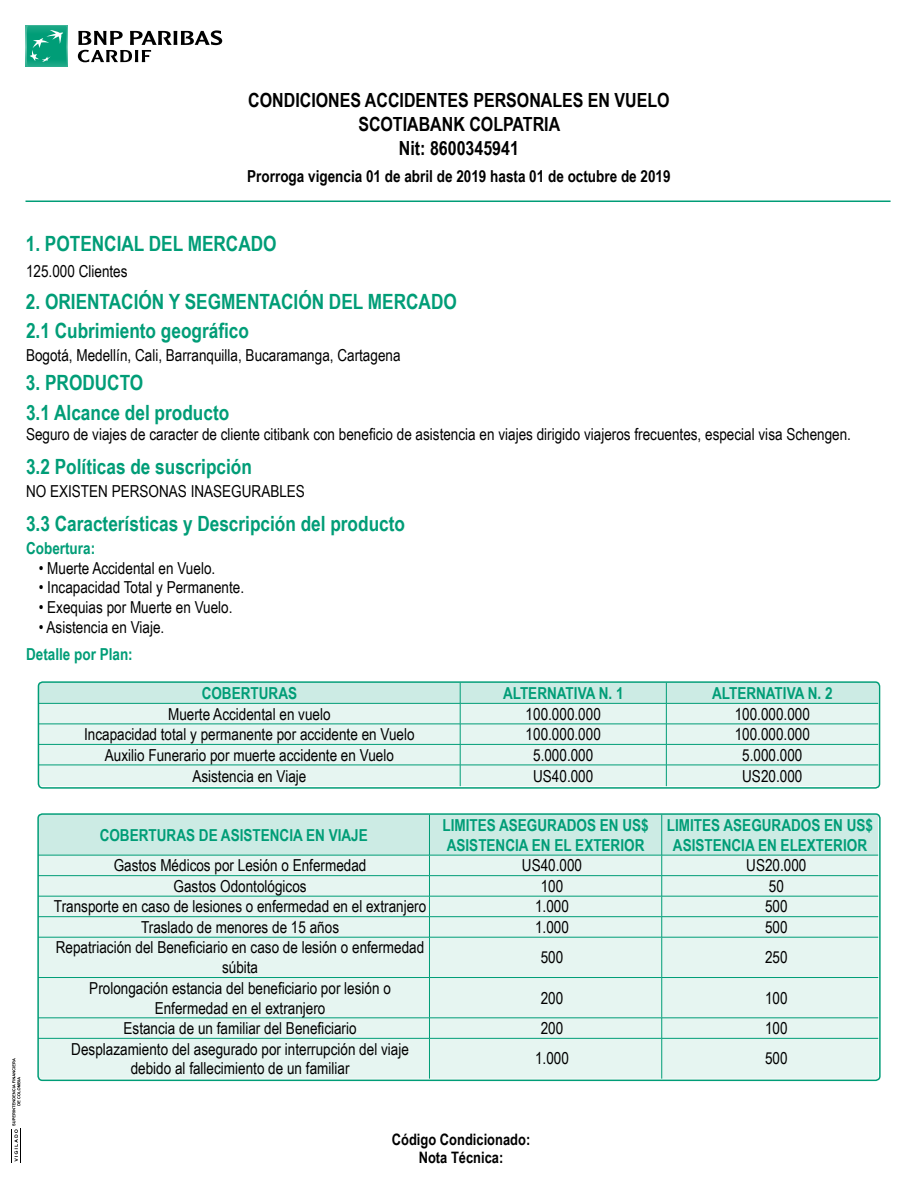
<style>
.page{position:relative;width:918px;height:1188px;background:#fff}
.page>*{position:absolute;margin:0;border:0;box-sizing:border-box;transform-origin:0 0}
.t1{font:700 21px "Arial Narrow";color:#009d77}
.t2{font:700 19.5px/24px "Arial Narrow";color:#000;text-align:center}
.t3{font:16.5px/19.8px "Arial Narrow";color:#000;text-align:center}
.t4{font:700 16.5px/19.8px "Arial Narrow";color:#009d77}
.t5{font:700 16.5px "Arial Narrow";color:#000}
.t6{font:700 15.75px/18px "Arial Narrow";color:#000;text-align:center}
</style>
<div class="page">
<svg style="left:26px;top:25px;width:42px;height:42px"></svg>
<svg style="left:27px;top:26px;width:40px;height:40px;background:#1da886"></svg>
<svg style="left:78px;top:30px;width:144px;height:32px"></svg>
<hr style="left:20px;top:1128px;width:1px;height:34px;background:#000">
<hr style="left:11px;top:1129px;width:1px;height:33px;background:#000">
<svg style="left:12px;top:1058px;width:8px;height:104px"></svg>
<hr style="left:26px;top:201px;width:865px;height:1px;background:#009d77">
<svg style="left:41px;top:684px;width:836px;height:102px;background:#d7efe9"></svg>
<div style="left:38px;top:681px;width:842px;height:108px;border:2px solid #009d77;border-radius:4px"></div>
<div style="left:40px;top:938px;width:838px;height:140px;background:#e6f5f1"></div>
<svg style="left:40px;top:816px;width:838px;height:121px;background:#d4eee8"></svg>
<hr style="left:38px;top:937px;width:391px;height:1px;background:#009d77">
<hr style="left:429px;top:937px;width:233px;height:1px;background:#009d77">
<hr style="left:429px;top:937px;width:1px;height:40px;background:#009d77">
<hr style="left:662px;top:937px;width:216px;height:1px;background:#009d77">
<hr style="left:661px;top:937px;width:1px;height:40px;background:#009d77">
<hr style="left:38px;top:977px;width:391px;height:1px;background:#009d77">
<hr style="left:429px;top:977px;width:233px;height:1px;background:#009d77">
<hr style="left:429px;top:978px;width:1px;height:40px;background:#009d77">
<hr style="left:662px;top:977px;width:216px;height:1px;background:#009d77">
<hr style="left:661px;top:978px;width:1px;height:40px;background:#009d77">
<hr style="left:38px;top:1018px;width:391px;height:1px;background:#009d77">
<hr style="left:429px;top:1018px;width:233px;height:1px;background:#009d77">
<svg style="left:429px;top:1019px;width:1px;height:19px"></svg>
<hr style="left:662px;top:1018px;width:216px;height:1px;background:#009d77">
<svg style="left:661px;top:1018px;width:1px;height:20px"></svg>
<hr style="left:38px;top:1038px;width:391px;height:1px;background:#009d77">
<hr style="left:429px;top:1038px;width:233px;height:1px;background:#009d77">
<hr style="left:429px;top:1039px;width:1px;height:40px;background:#009d77">
<hr style="left:662px;top:1038px;width:216px;height:1px;background:#009d77">
<hr style="left:661px;top:1039px;width:1px;height:40px;background:#009d77">
<div style="left:37px;top:813px;width:844px;height:268px;border:2px solid #009d77;border-radius:4px"></div>
<p class="t2" style="left:248px;top:87px;width:423px">CONDICIONES ACCIDENTES PERSONALES EN VUELO<br>SCOTIABANK COLPATRIA<br>Nit: 8600345941</p>
<p class="t5" style="left:247px;top:164px;width:425px">Prorroga vigencia 01 de abril de 2019 hasta 01 de octubre de 2019</p>
<p class="t1" style="left:26px;top:228px;width:252px">1. POTENCIAL DEL MERCADO</p>
<p class="t1" style="left:26px;top:285px;width:432px">2. ORIENTACIÓN Y SEGMENTACIÓN DEL MERCADO</p>
<p class="t3" style="left:26px;top:261px;width:103px">125.000 Clientes</p>
<p class="t1" style="left:26px;top:315px;width:224px">2.1 Cubrimiento geográfico</p>
<p class="t3" style="left:26px;top:344px;width:376px">Bogotá, Medellín, Cali, Barranquilla, Bucaramanga, Cartagena</p>
<p class="t1" style="left:26px;top:367px;width:119px">3. PRODUCTO</p>
<p class="t1" style="left:26px;top:397px;width:205px">3.1 Alcance del producto</p>
<p class="t3" style="left:26px;top:424px;width:827px">Seguro de viajes de caracter de cliente citibank con beneficio de asistencia en viajes dirigido viajeros frecuentes, especial visa Schengen.</p>
<p class="t1" style="left:26px;top:451px;width:227px">3.2 Políticas de suscripción</p>
<p class="t3" style="left:26px;top:481px;width:280px">NO EXISTEN PERSONAS INASEGURABLES</p>
<p class="t1" style="left:26px;top:508px;width:381px">3.3 Características y Descripción del producto</p>
<p class="t4" style="left:26px;top:537px;width:71px">Cobertura:</p>
<p class="t3" style="left:39px;top:557px;width:178px">• Muerte Accidental en Vuelo.</p>
<p class="t3" style="left:39px;top:577px;width:207px">• Incapacidad Total y Permanente.</p>
<p class="t3" style="left:39px;top:597px;width:195px">• Exequias por Muerte en Vuelo.</p>
<p class="t3" style="left:39px;top:617px;width:127px">• Asistencia en Viaje.</p>
<p class="t4" style="left:26px;top:644px;width:108px">Detalle por Plan:</p>
<p class="t4" style="left:202px;top:683px;width:97px">COBERTURAS</p>
<p class="t4" style="left:503px;top:683px;width:122px">ALTERNATIVA N. 1</p>
<p class="t4" style="left:712px;top:683px;width:122px">ALTERNATIVA N. 2</p>
<p class="t3" style="left:168px;top:703px;width:164px">Muerte Accidental en vuelo</p>
<p class="t3" style="left:526px;top:703px;width:77px">100.000.000</p>
<p class="t3" style="left:735px;top:703px;width:77px">100.000.000</p>
<p class="t3" style="left:84px;top:724px;width:332px">Incapacidad total y permanente por accidente en Vuelo</p>
<p class="t3" style="left:526px;top:724px;width:77px">100.000.000</p>
<p class="t3" style="left:735px;top:724px;width:77px">100.000.000</p>
<p class="t3" style="left:105px;top:744px;width:291px">Auxilio Funerario por muerte accidente en Vuelo</p>
<p class="t3" style="left:533px;top:744px;width:62px">5.000.000</p>
<p class="t3" style="left:742px;top:744px;width:62px">5.000.000</p>
<p class="t3" style="left:192px;top:765px;width:116px">Asistencia en Viaje</p>
<p class="t3" style="left:533px;top:765px;width:62px">US40.000</p>
<p class="t3" style="left:742px;top:765px;width:62px">US20.000</p>
<p class="t4" style="left:100px;top:824px;width:270px">COBERTURAS DE ASISTENCIA EN VIAJE</p>
<p class="t4" style="left:442px;top:815px;width:208px">LIMITES ASEGURADOS EN US$<br>ASISTENCIA EN EL EXTERIOR</p>
<p class="t4" style="left:667px;top:815px;width:208px;text-align:center">LIMITES ASEGURADOS EN US$<br>ASISTENCIA EN ELEXTERIOR</p>
<p class="t3" style="left:114px;top:855px;width:254px">Gastos Médicos por Lesión o Enfermedad</p>
<p class="t3" style="left:522px;top:855px;width:62px">US40.000</p>
<p class="t3" style="left:746px;top:855px;width:62px">US20.000</p>
<p class="t3" style="left:174px;top:876px;width:135px">Gastos Odontológicos</p>
<p class="t3" style="left:541px;top:876px;width:24px">100</p>
<p class="t3" style="left:769px;top:876px;width:17px">50</p>
<p class="t3" style="left:54px;top:896px;width:374px">Transporte en caso de lesiones o enfermedad en el extranjero</p>
<p class="t3" style="left:535px;top:896px;width:35px">1.000</p>
<p class="t3" style="left:765px;top:896px;width:24px">500</p>
<p class="t3" style="left:141px;top:917px;width:200px">Traslado de menores de 15 años</p>
<p class="t3" style="left:535px;top:917px;width:35px">1.000</p>
<p class="t3" style="left:765px;top:917px;width:24px">500</p>
<p class="t3" style="left:56px;top:937px;width:370px">Repatriación del Beneficiario en caso de lesión o enfermedad súbita</p>
<p class="t3" style="left:541px;top:947px;width:24px">500</p>
<p class="t3" style="left:765px;top:947px;width:24px">250</p>
<p class="t3" style="left:89px;top:977px;width:303px">Prolongación estancia del beneficiario por lesión o<br>Enfermedad en el extranjero</p>
<p class="t3" style="left:541px;top:987px;width:24px">200</p>
<p class="t3" style="left:765px;top:987px;width:24px">100</p>
<p class="t3" style="left:124px;top:1018px;width:235px">Estancia de un familiar del Beneficiario</p>
<p class="t3" style="left:541px;top:1018px;width:24px">200</p>
<p class="t3" style="left:765px;top:1018px;width:24px">100</p>
<p class="t3" style="left:71px;top:1038px;width:339px">Desplazamiento del asegurado por interrupción del viaje debido al fallecimiento de un familiar</p>
<p class="t3" style="left:535px;top:1048px;width:35px">1.000</p>
<p class="t3" style="left:765px;top:1048px;width:24px">500</p>
<p class="t6" style="left:392px;top:1130px;width:140px">Código Condicionado:<br>Nota Técnica:</p>
</div>
